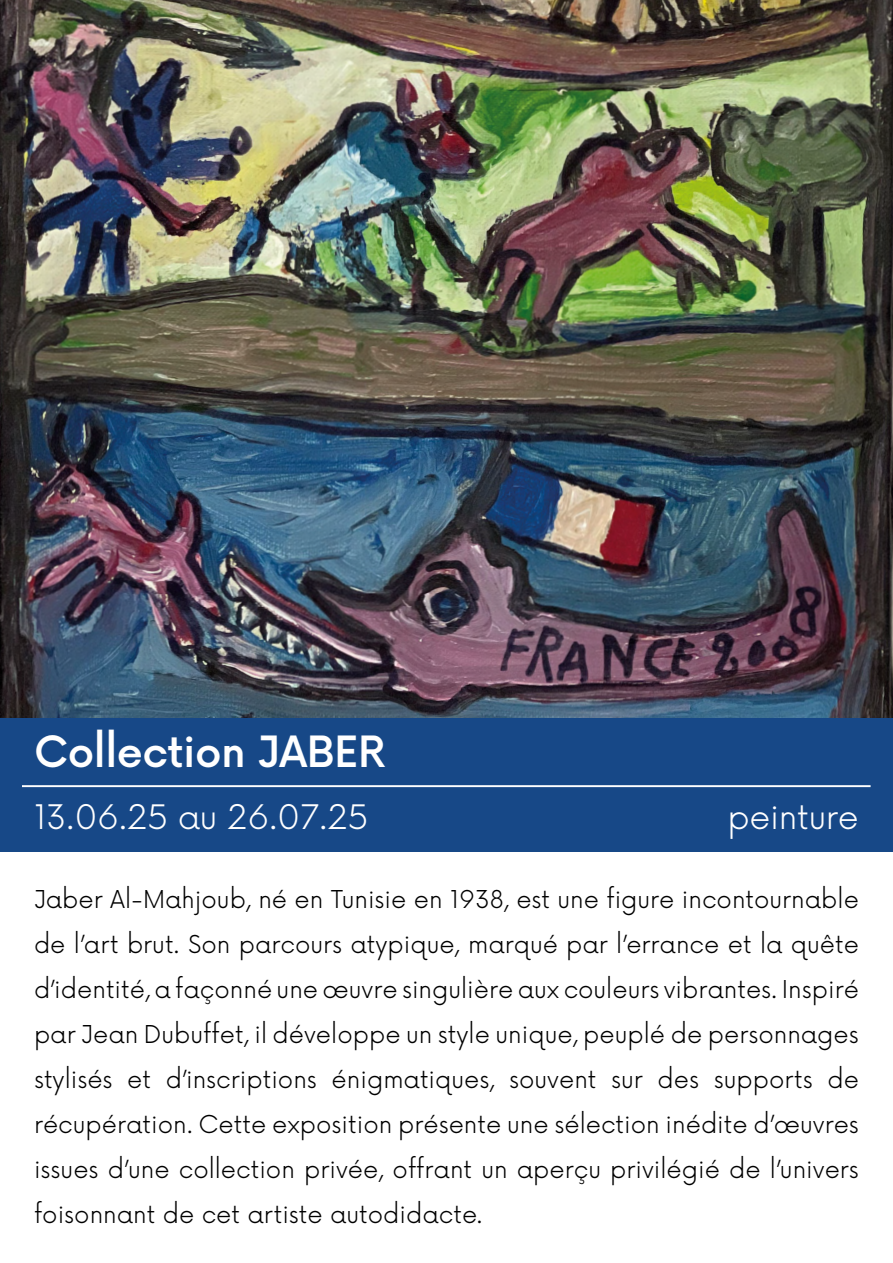
<style>
.page{position:relative;width:893px;height:1263px;background:#fff}
.page>*{position:absolute;margin:0;border:0;box-sizing:border-box;transform-origin:0 0}
.t1{font:500 42px "Now";letter-spacing:-.01em;color:#fff}
.t2{font:300 33px "Now";letter-spacing:-.01em;color:#fff}
.t3{font:300 24px/45px "Now";color:#000;text-align:justify}
</style>
<div class="page">
<img style="left:0;top:0;width:893px;height:719px">
<div style="left:0;top:719px;width:893px;height:133px;background:#174887"></div>
<hr style="left:22px;top:785px;width:849px;height:2px;background:#fff">
<h1 class="t1" style="left:34px;top:719px;width:353px">Collection JABER</h1>
<h2 class="t2" style="left:34px;top:790px;width:336px">13.06.25 au 26.07.25</h2>
<h2 class="t2" style="left:727px;top:790px;width:133px">peinture</h2>
<p class="t3" style="left:34px;top:875px;width:826px">Jaber Al-Mahjoub, né en Tunisie en 1938, est une figure incontournable de l’art brut. Son parcours atypique, marqué par l’errance et la quête d’identité, a façonné une œuvre singulière aux couleurs vibrantes. Inspiré par Jean Dubuffet, il développe un style unique, peuplé de personnages stylisés et d’inscriptions énigmatiques, souvent sur des supports de récupération. Cette exposition présente une sélection inédite d’œuvres issues d’une collection privée, offrant un aperçu privilégié de l’univers foisonnant de cet artiste autodidacte.</p>
</div>
